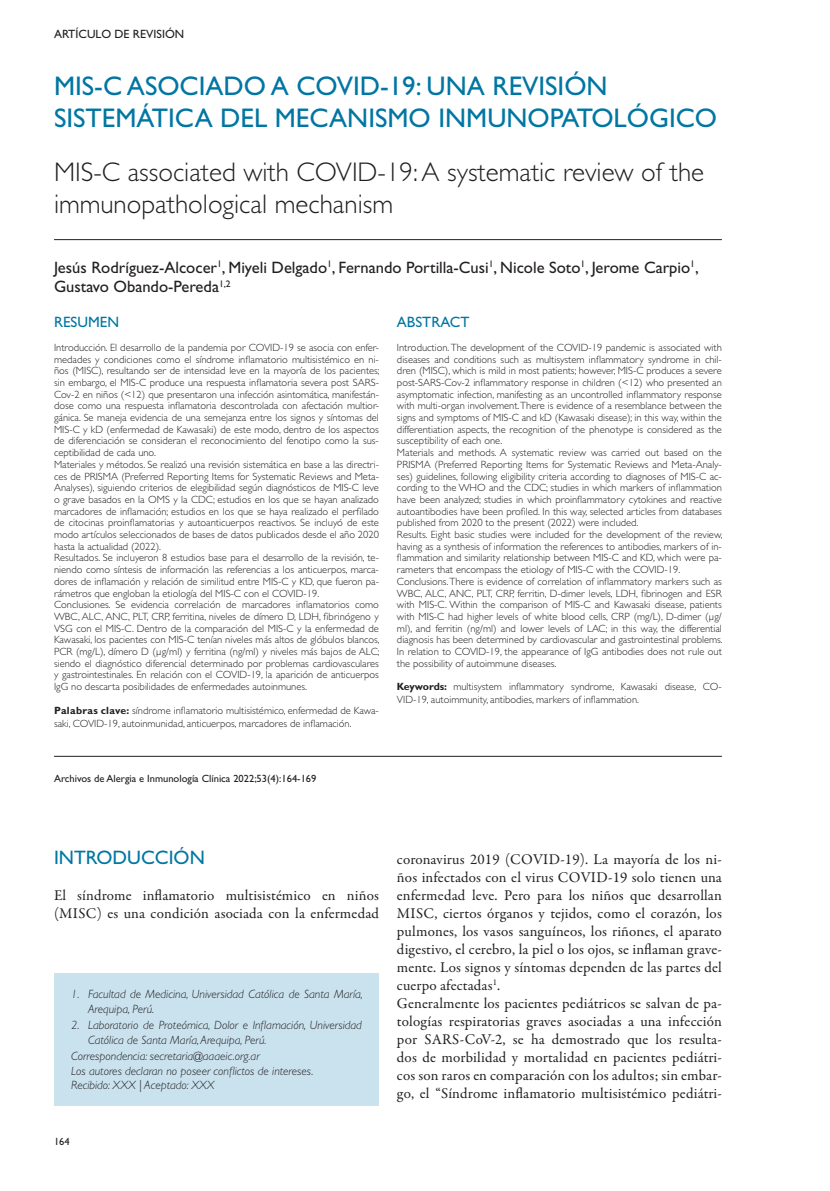
<style>
.page{position:relative;width:830px;height:1191px;background:#fff}
.page>*{position:absolute;margin:0;border:0;box-sizing:border-box;transform-origin:0 0}
.t1{font:300 27px/32.4px "Gill Sans Std";color:#231f20}
.t2{font:27px/32.4px "Gill Sans Std";color:#0076a3}
.t3{font:19.5px "Gill Sans Std";color:#0076a3}
.t4{font:16.5px/19.8px "Gill Sans Std";color:#231f20}
.t5{font:15px/18px "Garamond Premr Pro";letter-spacing:.01em;color:#231f20}
.t6{font:15px "Gill Sans Std";color:#0076a3}
.t7{font:italic 300 12px/14.4px "Gill Sans Std";color:#231f20}
.t8{font:12px "Gill Sans Std";color:#231f20}
.t9{font:300 10.5px/11.7px "Gill Sans Std";color:#231f20}
.t10{font:10.5px "Gill Sans Std";color:#231f20}
.s1{font-weight:700}
</style>
<div class="page">
<hr style="left:54px;top:239px;width:667px;height:1px;background:#231f20">
<hr style="left:54px;top:756px;width:667px;height:1px;background:#231f20">
<div style="left:54px;top:973px;width:325px;height:133px;background:#c9e2ee"></div>
<p class="t8" style="left:54px;top:27px;width:132px">ARTÍCULO DE REVISIÓN</p>
<h1 class="t2" style="left:54px;top:70px;width:664px">MIS-C ASOCIADO A COVID-19: UNA REVISIÓN<br>SISTEMÁTICA DEL MECANISMO INMUNOPATOLÓGICO</h1>
<h1 class="t1" style="left:54px;top:156px;width:651px">MIS-C associated with COVID-19: A systematic review of the immunopathological mechanism</h1>
<h3 class="t4" style="left:54px;top:257px;width:646px">Jesús Rodríguez-Alcocer<sup>1</sup>, Miyeli Delgado<sup>1</sup>, Fernando Portilla-Cusi<sup>1</sup>, Nicole Soto<sup>1</sup>, Jerome Carpio<sup>1</sup>,<br>Gustavo Obando-Pereda<sup>1,2</sup></h3>
<h3 class="t6" style="left:54px;top:314px;width:66px">RESUMEN</h3>
<p class="t9" style="left:54px;top:341px;width:327px">Introducción. El desarrollo de la pandemia por COVID-19 se asocia con enfer&shy;medades y condiciones como el síndrome inflamatorio multisistémico en ni&shy;ños (MISC), resultando ser de intensidad leve en la mayoría de los pacientes; sin embargo, el MIS-C produce una respuesta inflamatoria severa post SARS-Cov-2 en niños (&lt;12) que presentaron una infección asintomática, manifestán&shy;dose como una respuesta inflamatoria descontrolada con afectación multior&shy;gánica. Se maneja evidencia de una semejanza entre los signos y síntomas del MIS-C y kD (enfermedad de Kawasaki) de este modo, dentro de los aspectos de diferenciación se consideran el reconocimiento del fenotipo como la sus&shy;ceptibilidad de cada uno.<br>Materiales y métodos. Se realizó una revisión sistemática en base a las directri&shy;ces de PRISMA (Preferred Reporting Items for Systematic Reviews and Meta‐ Analyses), siguiendo criterios de elegibilidad según diagnósticos de MIS-C leve o grave basados en la OMS y la CDC; estudios en los que se hayan analizado marcadores de inflamación; estudios en los que se haya realizado el perfilado de citocinas proinflamatorias y autoanticuerpos reactivos. Se incluyó de este modo artículos seleccionados de bases de datos publicados desde el año 2020 hasta la actualidad (2022).<br>Resultados. Se incluyeron 8 estudios base para el desarrollo de la revisión, te&shy;niendo como síntesis de información las referencias a los anticuerpos, marca&shy;dores de inflamación y relación de similitud entre MIS-C y KD, que fueron pa&shy;rámetros que engloban la etiología del MIS-C con el COVID-19.<br>Conclusiones. Se evidencia correlación de marcadores inflamatorios como WBC, ALC, ANC, PLT, CRP, ferritina, niveles de dímero D, LDH, fibrinógeno y VSG con el MIS-C. Dentro de la comparación del MIS-C y la enfermedad de Kawasaki, los pacientes con MIS‐C tenían niveles más altos de glóbulos blancos, PCR (mg/L), dímero D (μg/ml) y ferritina (ng/ml) y niveles más bajos de ALC; siendo el diagnóstico diferencial determinado por problemas cardiovasculares y gastrointestinales. En relación con el COVID-19, la aparición de anticuerpos IgG no descarta posibilidades de enfermedades autoinmunes.</p>
<p class="t9" style="left:54px;top:704px;width:326px;line-height:12.6px"><span class="s1">Palabras clave:</span> síndrome inflamatorio multisistémico, enfermedad de Kawa&shy;saki, COVID-19, autoinmunidad, anticuerpos, marcadores de inflamación.</p>
<h3 class="t6" style="left:397px;top:314px;width:74px">ABSTRACT</h3>
<p class="t9" style="left:397px;top:341px;width:327px">Introduction. The development of the COVID-19 pandemic is associated with diseases and conditions such as multisystem inflammatory syndrome in chil&shy;dren (MISC), which is mild in most patients; however, MIS-C produces a severe post-SARS-Cov-2 inflammatory response in children (&lt;12) who presented an asymptomatic infection, manifesting as an uncontrolled inflammatory response with multi-organ involvement. There is evidence of a resemblance between the signs and symptoms of MIS-C and kD (Kawasaki disease); in this way, within the differentiation aspects, the recognition of the phenotype is considered as the susceptibility of each one.<br>Materials and methods. A systematic review was carried out based on the PRISMA (Preferred Reporting Items for Systematic Reviews and Meta‐Analy&shy;ses) guidelines, following eligibility criteria according to diagnoses of MIS-C ac&shy;cording to the WHO and the CDC; studies in which markers of inflammation have been analyzed; studies in which proinflammatory cytokines and reactive autoantibodies have been profiled. In this way, selected articles from databases published from 2020 to the present (2022) were included.<br>Results. Eight basic studies were included for the development of the review, having as a synthesis of information the references to antibodies, markers of in&shy;flammation and similarity relationship between MIS-C and KD, which were pa&shy;rameters that encompass the etiology of MIS-C with the COVID-19.<br>Conclusions. There is evidence of correlation of inflammatory markers such as WBC, ALC, ANC, PLT, CRP, ferritin, D-dimer levels, LDH, fibrinogen and ESR with MIS-C. Within the comparison of MIS-C and Kawasaki disease, patients with MIS‐C had higher levels of white blood cells, CRP (mg/L), D-dimer (μg/ ml), and ferritin (ng/ml) and lower levels of LAC; in this way, the differential diagnosis has been determined by cardiovascular and gastrointestinal problems.<br>In relation to COVID-19, the appearance of IgG antibodies does not rule out the possibility of autoimmune diseases.</p>
<p class="t9" style="left:397px;top:680px;width:326px;line-height:12.6px"><span class="s1">Keywords:</span> multisystem inflammatory syndrome, Kawasaki disease, CO-<br>VID-19, autoimmunity, antibodies, markers of inflammation.</p>
<p class="t10" style="left:54px;top:772px;width:264px">Archivos de Alergia e Inmunología Clínica 2022;53(4):164-169</p>
<h2 class="t3" style="left:54px;top:846px;width:152px">INTRODUCCIÓN</h2>
<h3 class="t5" style="left:54px;top:887px;width:326px">El síndrome inflamatorio multisistémico en niños (MISC) es una condición asociada con la enfermedad</h3>
<p class="t7" style="left:88px;top:987px;width:276px;text-indent:-17px">1. Facultad de Medicina, Universidad Católica de Santa María,<br>Arequipa, Perú.</p>
<p class="t7" style="left:88px;top:1018px;width:275px;text-indent:-17px">2. Laboratorio de Proteómica, Dolor e Inflamación, Universidad<br>Católica de Santa María, Arequipa, Perú.</p>
<p class="t7" style="left:71px;top:1049px;width:244px">Correspondencia: secretaria@aaaeic.org.ar<br>Los autores declaran no poseer conflictos de intereses.<br>Recibido: XXX | Aceptado: XXX</p>
<p class="t10" style="left:54px;top:1135px;width:17px">164</p>
<p class="t5" style="left:397px;top:851px;width:326px">coronavirus 2019 (COVID-19). La mayoría de los ni&shy;ños infectados con el virus COVID-19 solo tienen una enfermedad leve. Pero para los niños que desarrollan MISC, ciertos órganos y tejidos, como el corazón, los pulmones, los vasos sanguíneos, los riñones, el aparato digestivo, el cerebro, la piel o los ojos, se inflaman grave&shy;mente. Los signos y síntomas dependen de las partes del cuerpo afectadas<sup>1</sup>.<br>Generalmente los pacientes pediátricos se salvan de pa&shy;tologías respiratorias graves asociadas a una infección por SARS-CoV-2, se ha demostrado que los resulta&shy;dos de morbilidad y mortalidad en pacientes pediátri&shy;cos son raros en comparación con los adultos; sin embar&shy;go, el “Síndrome inflamatorio multisistémico pediátri-</p>
</div>
